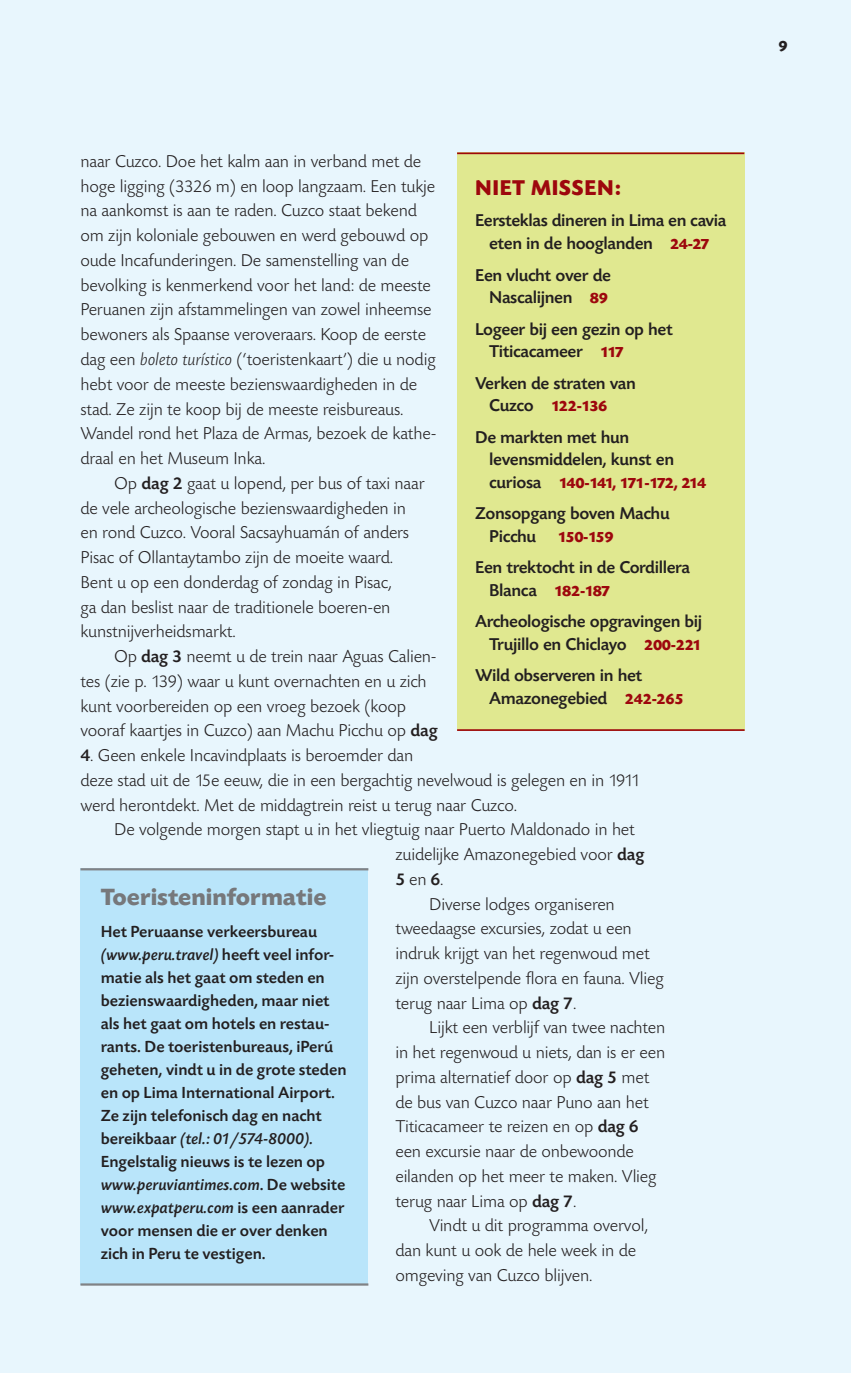
<style>
.page{position:relative;width:851px;height:1373px;background:#fff}
.page>*{position:absolute;margin:0;border:0;box-sizing:border-box;transform-origin:0 0}
.t1{font:700 24.75px "Today SBOP";color:#76787b}
.t2{font:700 22.5px "Today SBOP";letter-spacing:.03em;color:#9d070d}
.t3{font:300 18px "Today SBOP";letter-spacing:-.01em;color:#231f20}
.t4{font:500 18px/22.5px "Today SBOP";letter-spacing:-.02em;color:#231f20}
.t5{font:500 16.88px/22.9px "Today SBOP";color:#231f20}
.t6{font:700 15.75px "Today SBOP";letter-spacing:-.095em;color:#9d070d}
.t7{font:700 15.75px "Today SBOP";color:#231f20}
.s1{font-style:italic}
.s2{font-weight:500}
.s3{font-weight:700;font-size:15.75px;color:#9d070d}
.s4{font-weight:500;font-size:18px;color:#231f20}
</style>
<div class="page">
<div style="left:0;top:0;width:850px;height:1373px;background:#e8f6fd"></div>
<div style="left:457px;top:152px;width:287px;height:579px;background:#e0e890"></div>
<hr style="left:457px;top:152px;width:287px;height:2px;background:#9d070d">
<hr style="left:457px;top:729px;width:287px;height:2px;background:#9d070d">
<div style="left:80px;top:868px;width:288px;height:416px;background:#b9e5fa"></div>
<hr style="left:80px;top:868px;width:288px;height:2px;background:#808285">
<hr style="left:80px;top:1283px;width:288px;height:2px;background:#808285">
<p class="t3" style="left:80px;top:152px;width:342px">naar Cuzco. Doe het kalm aan in verband met de</p>
<p class="t3" style="left:80px;top:176px;width:356px">hoge ligging (3326 m) en loop langzaam. Een tukje</p>
<p class="t3" style="left:80px;top:201px;width:338px">na aankomst is aan te raden. Cuzco staat bekend</p>
<p class="t3" style="left:80px;top:226px;width:349px">om zijn koloniale gebouwen en werd gebouwd op</p>
<p class="t3" style="left:80px;top:251px;width:330px">oude Incafunderingen. De samenstelling van de</p>
<p class="t3" style="left:80px;top:275px;width:352px">bevolking is kenmerkend voor het land: de meeste</p>
<p class="t3" style="left:80px;top:300px;width:352px">Peruanen zijn afstammelingen van zowel inheemse</p>
<p class="t3" style="left:80px;top:325px;width:347px">bewoners als Spaanse veroveraars. Koop de eerste</p>
<p class="t3" style="left:80px;top:350px;width:356px">dag een <span class="s1">boleto turístico</span> (‘toeristenkaart’) die u nodig</p>
<p class="t3" style="left:80px;top:374px;width:338px">hebt voor de meeste bezienswaardigheden in de</p>
<p class="t3" style="left:80px;top:399px;width:324px">stad. Ze zijn te koop bij de meeste reisbureaus.</p>
<p class="t3" style="left:80px;top:424px;width:357px">Wandel rond het Plaza de Armas, bezoek de kathe-</p>
<p class="t3" style="left:80px;top:449px;width:186px">draal en het Museum Inka.</p>
<p class="t3" style="left:114px;top:473px;width:312px">Op <span class="s2">dag 2</span> gaat u lopend, per bus of taxi naar</p>
<p class="t3" style="left:80px;top:498px;width:327px">de vele archeologische bezienswaardigheden in</p>
<p class="t3" style="left:80px;top:523px;width:330px">en rond Cuzco. Vooral Sacsayhuamán of anders</p>
<p class="t3" style="left:80px;top:548px;width:314px">Pisac of Ollantaytambo zijn de moeite waard.</p>
<p class="t3" style="left:80px;top:572px;width:312px">Bent u op een donderdag of zondag in Pisac,</p>
<p class="t3" style="left:80px;top:597px;width:311px">ga dan beslist naar de traditionele boeren-en</p>
<p class="t3" style="left:80px;top:622px;width:157px">kunstnijverheidsmarkt.</p>
<p class="t3" style="left:114px;top:647px;width:324px">Op <span class="s2">dag 3</span> neemt u de trein naar Aguas Calien-</p>
<p class="t3" style="left:80px;top:671px;width:347px">tes (zie p. 139) waar u kunt overnachten en u zich</p>
<p class="t3" style="left:80px;top:696px;width:327px">kunt voorbereiden op een vroeg bezoek (koop</p>
<p class="t3" style="left:80px;top:721px;width:358px">vooraf kaartjes in Cuzco) aan Machu Picchu op <span class="s2">dag</span></p>
<p class="t3" style="left:80px;top:746px;width:334px"><span class="s2">4</span>. Geen enkele Incavindplaats is beroemder dan</p>
<p class="t3" style="left:80px;top:770px;width:561px">deze stad uit de 15e eeuw, die in een bergachtig nevelwoud is gelegen en in 1911</p>
<p class="t3" style="left:80px;top:795px;width:438px">werd herontdekt. Met de middagtrein reist u terug naar Cuzco.</p>
<p class="t3" style="left:114px;top:820px;width:522px">De volgende morgen stapt u in het vliegtuig naar Puerto Maldonado in het</p>
<p class="t3" style="left:395px;top:845px;width:250px">zuidelijke Amazonegebied voor <span class="s2">dag</span></p>
<p class="t3" style="left:395px;top:869px;width:50px"><span class="s2">5</span> en <span class="s2">6</span>.</p>
<p class="t3" style="left:429px;top:894px;width:187px">Diverse lodges organiseren</p>
<p class="t3" style="left:395px;top:919px;width:238px">tweedaagse excursies, zodat u een</p>
<p class="t3" style="left:395px;top:944px;width:256px">indruk krijgt van het regenwoud met</p>
<p class="t3" style="left:395px;top:968px;width:270px">zijn overstelpende flora en fauna. Vlieg</p>
<p class="t3" style="left:395px;top:993px;width:182px">terug naar Lima op <span class="s2">dag 7</span>.</p>
<p class="t3" style="left:429px;top:1018px;width:237px">Lijkt een verblijf van twee nachten</p>
<p class="t3" style="left:395px;top:1043px;width:271px">in het regenwoud u niets, dan is er een</p>
<p class="t3" style="left:395px;top:1067px;width:255px">prima alternatief door op <span class="s2">dag 5</span> met</p>
<p class="t3" style="left:395px;top:1092px;width:255px">de bus van Cuzco naar Puno aan het</p>
<p class="t3" style="left:395px;top:1117px;width:245px">Titicacameer te reizen en op <span class="s2">dag 6</span></p>
<p class="t3" style="left:395px;top:1142px;width:240px">een excursie naar de onbewoonde</p>
<p class="t3" style="left:395px;top:1166px;width:262px">eilanden op het meer te maken. Vlieg</p>
<p class="t3" style="left:395px;top:1191px;width:182px">terug naar Lima op <span class="s2">dag 7</span>.</p>
<p class="t3" style="left:429px;top:1216px;width:220px">Vindt u dit programma overvol,</p>
<p class="t3" style="left:395px;top:1241px;width:242px">dan kunt u ook de hele week in de</p>
<p class="t3" style="left:395px;top:1265px;width:198px">omgeving van Cuzco blijven.</p>
<p class="t2" style="left:475px;top:175px;width:147px">NIET MISSEN:</p>
<p class="t4" style="left:475px;top:210px;width:253px;text-align:center">Eersteklas dineren in Lima en cavia eten in de hooglanden <span class="s3">24-27</span></p>
<p class="t4" style="left:475px;top:264px;width:137px;text-align:right">Een vlucht over de<br>Nascalijnen <span class="s3">89</span></p>
<p class="t4" style="left:489px;top:318px;width:185px;text-indent:-14px">Logeer bij een gezin op het<br>Titicacameer <span class="s3">117</span></p>
<p class="t4" style="left:475px;top:372px;width:162px">Verken de straten van</p>
<p class="t6" style="left:489px;top:397px;width:120px"><span class="s4">Cuzco</span> 122-136</p>
<p class="t4" style="left:489px;top:426px;width:186px;text-indent:-14px">De markten met hun levensmiddelen, kunst en</p>
<p class="t6" style="left:489px;top:474px;width:218px"><span class="s4">curiosa</span> 140-141, 171-172, 214</p>
<p class="t4" style="left:475px;top:502px;width:196px">Zonsopgang boven Machu</p>
<p class="t6" style="left:489px;top:528px;width:126px"><span class="s4">Picchu</span> 150-159</p>
<p class="t4" style="left:475px;top:556px;width:216px">Een trektocht in de Cordillera</p>
<p class="t6" style="left:489px;top:582px;width:123px"><span class="s4">Blanca</span> 182-187</p>
<p class="t4" style="left:475px;top:610px;width:228px;text-align:right">Archeologische opgravingen bij<br>Trujillo en Chiclayo <span class="s3">200-221</span></p>
<p class="t4" style="left:489px;top:664px;width:196px;text-indent:-14px">Wild observeren in het<br>Amazonegebied <span class="s3">242-265</span></p>
<p class="t1" style="left:101px;top:884px;width:227px">Toeristeninformatie</p>
<p class="t5" style="left:101px;top:921px;width:247px">Het Peruaanse verkeersbureau <span class="s1">(www.peru.travel)</span> heeft veel infor&shy;matie als het gaat om steden en bezienswaardigheden, maar niet als het gaat om hotels en restau&shy;rants. De toeristenbureaus, iPerú geheten, vindt u in de grote steden en op Lima International Airport.<br>Ze zijn telefonisch dag en nacht bereikbaar <span class="s1">(tel.: 01/574-8000).<br></span>Engelstalig nieuws is te lezen op <span class="s1">www.peruviantimes.com</span>. De website <span class="s1">www.expatperu.com</span> is een aanrader voor mensen die er over denken zich in Peru te vestigen.</p>
<p class="t7" style="left:778px;top:37px;width:11px">9</p>
</div>
